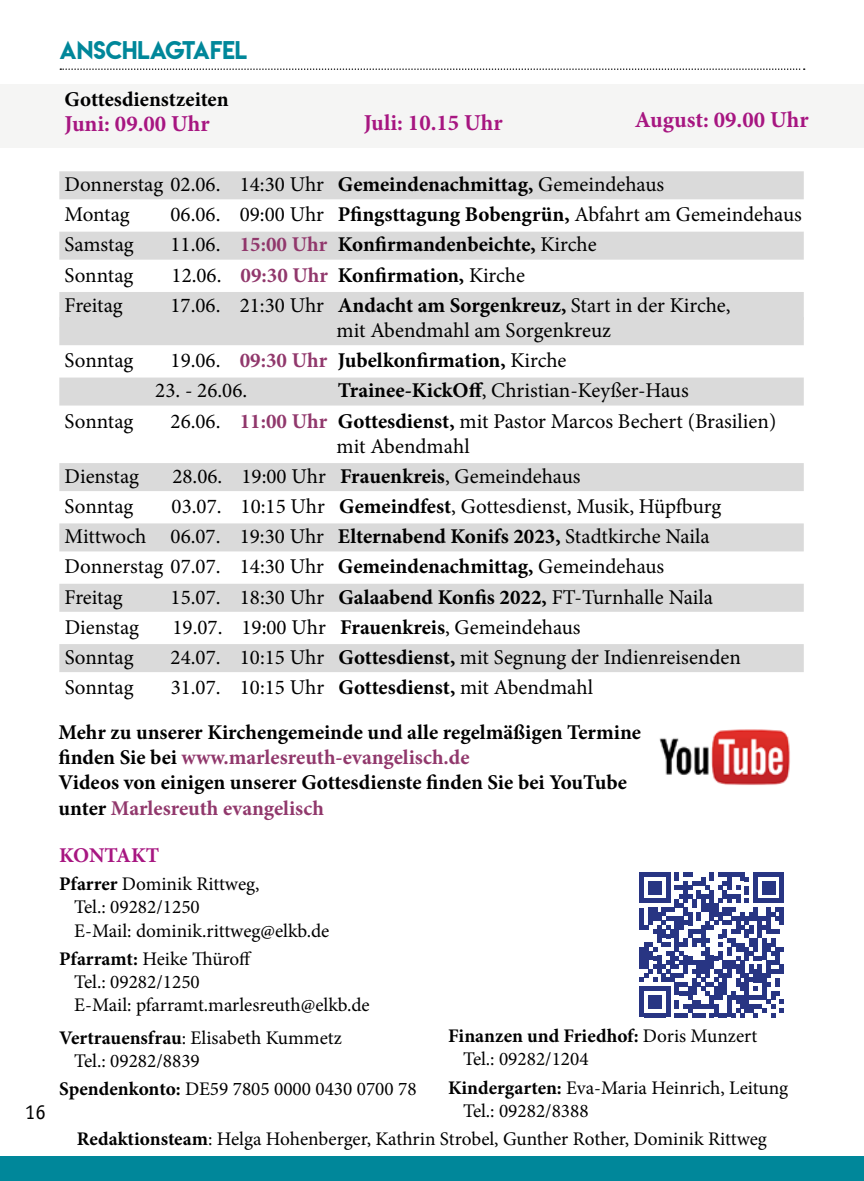
<style>
.page{position:relative;width:864px;height:1181px;background:#fff}
.page>*{position:absolute;margin:0;border:0;box-sizing:border-box;transform-origin:0 0}
.t1{font:700 22.75px "Minion Pro";color:#a71681}
.t2{font:22.75px "Lemon Milk";color:#00879a}
.t3{font:21px/30.1px "Minion Pro";color:#000}
.t4{font:700 21px/25.2px "Minion Pro";color:#000}
.t5{font:700 21px "Minion Pro";letter-spacing:-.005em;color:#a71681}
.t6{font:21px "Officina Sans";color:#000}
.t7{font:19.25px/23.1px "Minion Pro";color:#000}
.s1{font-weight:700}
.s2{font-weight:400}
.s3{color:#91386c}
.s4{font-weight:700;color:#91386c}
</style>
<div class="page">
<div style="left:0;top:1156px;width:863px;height:25px;background:#00879a"></div>
<div style="left:0;top:84px;width:863px;height:64px;background:#f5f5f4"></div>
<svg style="left:60px;top:68px;width:744px;height:2px"></svg>
<div style="left:59px;top:171px;width:744px;height:28px;background:#dadada"></div>
<div style="left:59px;top:232px;width:744px;height:28px;background:#dadada"></div>
<div style="left:59px;top:292px;width:744px;height:28px;background:#dadada"></div>
<div style="left:59px;top:317px;width:744px;height:28px;background:#dadada"></div>
<div style="left:59px;top:377px;width:744px;height:28px;background:#dadada"></div>
<div style="left:59px;top:463px;width:744px;height:28px;background:#dadada"></div>
<div style="left:59px;top:523px;width:744px;height:28px;background:#dadada"></div>
<div style="left:59px;top:584px;width:744px;height:28px;background:#dadada"></div>
<div style="left:59px;top:644px;width:744px;height:28px;background:#dadada"></div>
<svg style="left:639px;top:872px;width:144px;height:145px"></svg>
<img style="left:659px;top:729px;width:131px;height:56px">
<p class="t2" style="left:60px;top:33px;width:189px">ANSCHLAGTAFEL</p>
<p class="t4" style="left:64px;top:86px;width:165px">Gottesdienstzeiten</p>
<p class="t1" style="left:64px;top:108px;width:147px">Juni: 09.00 Uhr</p>
<p class="t1" style="left:363px;top:107px;width:140px">Juli: 10.15 Uhr</p>
<p class="t1" style="left:634px;top:104px;width:175px">August: 09.00 Uhr</p>
<p class="t6" style="left:25px;top:1099px;width:22px">16</p>
<p class="t3" style="left:64px;top:169px;width:601px">Donnerstag 02.06. 14:30 Uhr <span class="s1">Gemeindenachmittag,</span> Gemeindehaus<br>Montag</p>
<p class="t3" style="left:170px;top:200px;width:632px">06.06. 09:00 Uhr <span class="s1">Pfingsttagung Bobengrün,</span> Abfahrt am Gemeindehaus</p>
<p class="t3" style="left:65px;top:230px;width:71px">Samstag</p>
<p class="t4" style="left:170px;top:232px;width:427px"><span class="s2">11.06.</span> <span class="s3">15:00 Uhr</span> Konfirmandenbeichte, <span class="s2">Kirche</span></p>
<p class="t3" style="left:65px;top:260px;width:70px">Sonntag</p>
<p class="t4" style="left:171px;top:262px;width:355px"><span class="s2">12.06.</span> <span class="s3">09:30 Uhr</span> Konfirmation, <span class="s2">Kirche</span></p>
<p class="t3" style="left:65px;top:290px;width:60px">Freitag</p>
<p class="t3" style="left:336px;top:293px;width:395px;line-height:25.2px;text-indent:-166px">17.06. 21:30 Uhr <span class="s1">Andacht am Sorgenkreuz,</span> Start in der Kirche, mit Abendmahl am Sorgenkreuz</p>
<p class="t3" style="left:65px;top:345px;width:70px">Sonntag</p>
<p class="t4" style="left:170px;top:348px;width:397px"><span class="s2">19.06.</span> <span class="s3">09:30 Uhr</span> Jubelkonfirmation, <span class="s2">Kirche</span></p>
<p class="t3" style="left:155px;top:376px;width:93px">23. - 26.06.</p>
<p class="t3" style="left:338px;top:376px;width:352px"><span class="s1">Trainee-KickOff</span>, Christian-Keyßer-Haus</p>
<p class="t3" style="left:65px;top:406px;width:70px">Sonntag</p>
<p class="t3" style="left:336px;top:408px;width:441px;line-height:25.2px;text-indent:-166px">26.06. <span class="s4">11:00 Uhr</span> <span class="s1">Gottesdienst,</span> mit Pastor Marcos Bechert (Brasilien) mit Abendmahl</p>
<p class="t3" style="left:65px;top:461px;width:76px">Dienstag</p>
<p class="t3" style="left:172px;top:461px;width:409px">28.06. 19:00 Uhr <span class="s1">Frauenkreis</span>, Gemeindehaus</p>
<p class="t3" style="left:65px;top:491px;width:70px">Sonntag</p>
<p class="t3" style="left:65px;top:491px;width:658px;text-indent:107px">03.07. 10:15 Uhr <span class="s1">Gemeindfest</span>, Gottesdienst, Musik, Hüpfburg Mittwoch 06.07. 19:30 Uhr <span class="s1">Elternabend Konifs 2023,</span> Stadtkirche Naila Donnerstag 07.07. 14:30 Uhr <span class="s1">Gemeindenachmittag,</span> Gemeindehaus Freitag</p>
<p class="t3" style="left:170px;top:582px;width:543px">15.07. 18:30 Uhr <span class="s1">Galaabend Konfis 2022,</span> FT-Turnhalle Naila</p>
<p class="t3" style="left:65px;top:612px;width:76px">Dienstag</p>
<p class="t3" style="left:172px;top:612px;width:409px">19.07. 19:00 Uhr <span class="s1">Frauenkreis</span>, Gemeindehaus</p>
<p class="t3" style="left:65px;top:642px;width:70px">Sonntag</p>
<p class="t3" style="left:170px;top:642px;width:571px">24.07. 10:15 Uhr <span class="s1">Gottesdienst,</span> mit Segnung der Indienreisenden</p>
<p class="t3" style="left:65px;top:672px;width:70px">Sonntag</p>
<p class="t3" style="left:171px;top:672px;width:424px">31.07. 10:15 Uhr <span class="s1">Gottesdienst,</span> mit Abendmahl</p>
<p class="t4" style="left:58px;top:719px;width:584px">Mehr zu unserer Kirchengemeinde und alle regelmäßigen Termine finden Sie bei <span class="s3">www.marlesreuth-evangelisch.de<br></span>Videos von einigen unserer Gottesdienste finden Sie bei YouTube unter <span class="s3">Marlesreuth evangelisch</span></p>
<p class="t5" style="left:59px;top:840px;width:102px">KONTAKT</p>
<p class="t7" style="left:74px;top:872px;width:257px;text-indent:-15px"><span class="s1">Pfarrer</span> Dominik Rittweg,<br>Tel.: 09282/1250<br>E-Mail: dominik.rittweg@elkb.de</p>
<p class="t7" style="left:74px;top:947px;width:297px;text-indent:-15px"><span class="s1">Pfarramt:</span> Heike Thüroff<br>Tel.: 09282/1250<br>E-Mail: pfarramt.marlesreuth@elkb.de</p>
<p class="t7" style="left:74px;top:1026px;width:269px;text-indent:-15px"><span class="s1">Vertrauensfrau</span>: Elisabeth Kummetz<br>Tel.: 09282/8839</p>
<p class="t7" style="left:59px;top:1077px;width:358px"><span class="s1">Spendenkonto:</span> DE59 7805 0000 0430 0700 78</p>
<p class="t7" style="left:463px;top:1024px;width:296px;text-indent:-15px"><span class="s1">Finanzen und Friedhof:</span> Doris Munzert<br>Tel.: 09282/1204</p>
<p class="t7" style="left:463px;top:1076px;width:326px;text-indent:-15px"><span class="s1">Kindergarten:</span> Eva-Maria Heinrich, Leitung<br>Tel.: 09282/8388</p>
<p class="t7" style="left:77px;top:1127px;width:691px"><span class="s1">Redaktionsteam</span>: Helga Hohenberger, Kathrin Strobel, Gunther Rother, Dominik Rittweg</p>
</div>
